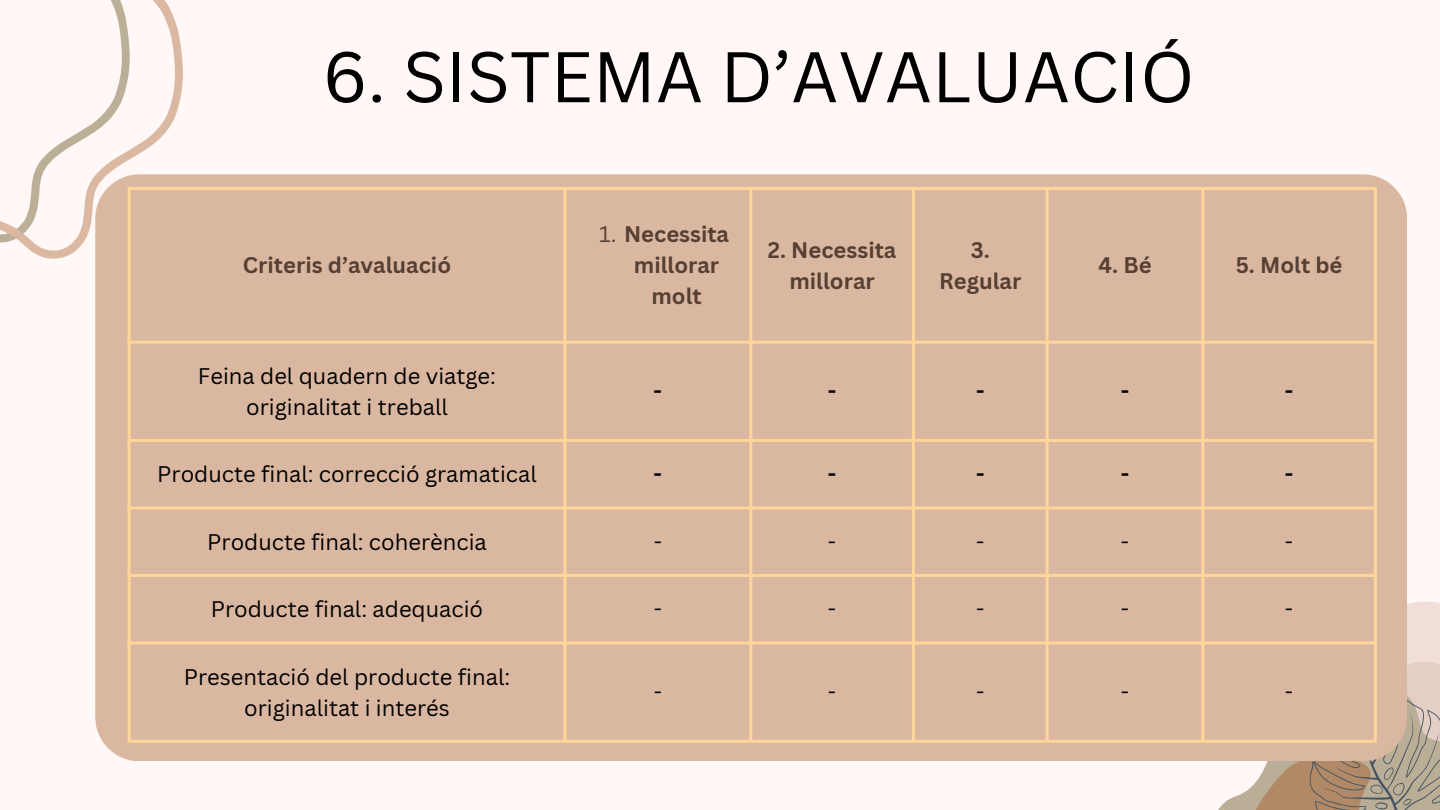
<style>
.page{position:relative;width:1440px;height:810px;background:#fff8f6}
.page>*{position:absolute;margin:0;border:0;box-sizing:border-box;transform-origin:0 0}
.t1{font:70px "Canva Sans";color:#000}
.t2{font:22px/30.8px "Canva Sans";color:#000;text-align:center}
.t3{font:700 22px/30.8px "Canva Sans";color:#564033;text-align:center}
.t4{font:700 22px "Canva Sans";color:#000}
.s1{font-weight:400}
</style>
<div class="page">
<div style="left:95px;top:174px;width:1312px;height:587px;background:#dab7a0;border-radius:44px"></div>
<hr style="left:128px;top:190px;width:3px;height:550px;background:#ffd699">
<hr style="left:563px;top:190px;width:3px;height:550px;background:#ffd699">
<hr style="left:749px;top:190px;width:3px;height:550px;background:#ffd699">
<hr style="left:912px;top:190px;width:3px;height:550px;background:#ffd699">
<hr style="left:1046px;top:190px;width:3px;height:550px;background:#ffd699">
<hr style="left:1201px;top:190px;width:3px;height:550px;background:#ffd699">
<hr style="left:1374px;top:190px;width:3px;height:550px;background:#ffd699">
<hr style="left:128px;top:187px;width:1249px;height:3px;background:#ffd699">
<hr style="left:128px;top:341px;width:1249px;height:3px;background:#ffd699">
<hr style="left:128px;top:439px;width:1249px;height:3px;background:#ffd699">
<hr style="left:128px;top:506px;width:1249px;height:3px;background:#ffd699">
<hr style="left:128px;top:574px;width:1249px;height:3px;background:#ffd699">
<hr style="left:128px;top:641px;width:1249px;height:3px;background:#ffd699">
<hr style="left:128px;top:740px;width:1249px;height:3px;background:#ffd699">
<img style="left:1203px;top:594px;width:237px;height:216px">
<img style="left:0;top:0;width:188px;height:286px">
<p class="t1" style="left:322px;top:27px;width:874px">6. SISTEMA D’AVALUACIÓ</p>
<p class="t3" style="left:243px;top:249px;width:210px">Criteris d’avaluació</p>
<p class="t2" style="left:198px;top:360px;width:300px">Feina del quadern de viatge: originalitat i treball</p>
<p class="t3" style="left:599px;top:219px;width:131px"><span class="s1">1.</span> Necessita</p>
<p class="t3" style="left:634px;top:249px;width:87px">millorar</p>
<p class="t3" style="left:651px;top:280px;width:52px">molt</p>
<p class="t3" style="left:768px;top:234px;width:130px">2. Necessita millorar</p>
<p class="t3" style="left:939px;top:234px;width:84px">3.<br>Regular</p>
<p class="t3" style="left:1098px;top:249px;width:55px">4. Bé</p>
<p class="t3" style="left:1236px;top:249px;width:108px">5. Molt bé</p>
<p class="t4" style="left:654px;top:376px;width:10px">-</p>
<p class="t4" style="left:828px;top:376px;width:10px">-</p>
<p class="t4" style="left:976px;top:376px;width:10px">-</p>
<p class="t4" style="left:1121px;top:376px;width:10px">-</p>
<p class="t4" style="left:1285px;top:376px;width:10px">-</p>
<p class="t2" style="left:157px;top:459px;width:381px">Producte final: correcció gramatical</p>
<p class="t4" style="left:654px;top:459px;width:10px">-</p>
<p class="t4" style="left:828px;top:459px;width:10px">-</p>
<p class="t4" style="left:976px;top:459px;width:10px">-</p>
<p class="t4" style="left:1121px;top:459px;width:10px">-</p>
<p class="t4" style="left:1285px;top:459px;width:10px">-</p>
<p class="t2" style="left:207px;top:526px;width:281px">Producte final: coherència</p>
<p class="t2" style="left:654px;top:526px;width:10px">-</p>
<p class="t2" style="left:828px;top:526px;width:10px">-</p>
<p class="t2" style="left:976px;top:526px;width:10px">-</p>
<p class="t2" style="left:1121px;top:526px;width:10px">-</p>
<p class="t2" style="left:1285px;top:526px;width:10px">-</p>
<p class="t2" style="left:211px;top:594px;width:274px">Producte final: adequació</p>
<p class="t2" style="left:654px;top:594px;width:10px">-</p>
<p class="t2" style="left:828px;top:594px;width:10px">-</p>
<p class="t2" style="left:976px;top:594px;width:10px">-</p>
<p class="t2" style="left:1121px;top:594px;width:10px">-</p>
<p class="t2" style="left:1285px;top:594px;width:10px">-</p>
<p class="t2" style="left:184px;top:661px;width:328px">Presentació del producte final: originalitat i interés</p>
<p class="t2" style="left:654px;top:676px;width:10px">-</p>
<p class="t2" style="left:828px;top:676px;width:10px">-</p>
<p class="t2" style="left:976px;top:676px;width:10px">-</p>
<p class="t2" style="left:1121px;top:676px;width:10px">-</p>
<p class="t2" style="left:1285px;top:676px;width:10px">-</p>
</div>
